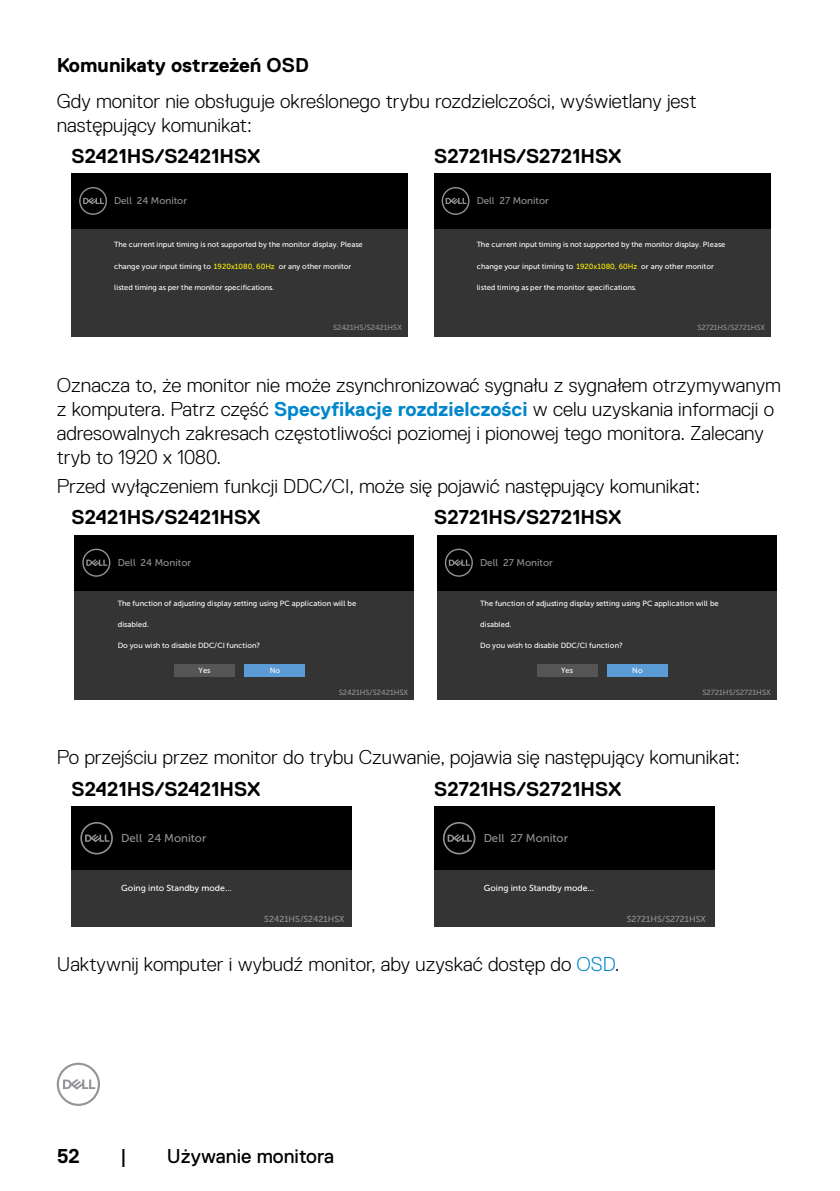
<style>
.page{position:relative;width:840px;height:1191px;background:#fff}
.page>*{position:absolute;margin:0;border:0;box-sizing:border-box;transform-origin:0 0}
.t1{font:300 20px/24px "Dell Replica";color:#000}
.t2{font:700 20px "Dell Replica";color:#000}
.t3{font:20px "Dell Replica";color:#000}
.t4{font:11.4px "Museo Sans For Dell 500";color:#939393}
.t5{font:9.8px "Museo Sans For Dell 500";color:#939393}
.t6{font:8.8px "Museo Sans For Dell 500";color:#fff}
.t7{font:8.8px "Museo Sans For Dell 500";color:#939393}
.t8{font:7.6px "Museo Sans For Dell 500";letter-spacing:.005em;color:#fff}
.t9{font:7.6px "Museo Sans For Dell 500";color:#939393}
.t10{font:7.4px "Museo Sans For Dell 500";letter-spacing:.005em;color:#fff}
.t11{font:7.4px "Museo Sans For Dell 500";color:#939393}
.s1{color:#fff200}
.s2{font-weight:700;color:#0087cb}
.s3{color:#0087cb}
</style>
<div class="page">
<svg style="left:57px;top:1062px;width:43px;height:44px"></svg>
<div style="left:72px;top:228px;width:336px;height:108px;background:#343435"></div>
<div style="left:72px;top:173px;width:336px;height:55px;background:#000"></div>
<svg style="left:79px;top:187px;width:28px;height:28px"></svg>
<div style="left:434px;top:228px;width:336px;height:108px;background:#343435"></div>
<div style="left:434px;top:173px;width:336px;height:55px;background:#000"></div>
<svg style="left:441px;top:187px;width:28px;height:28px"></svg>
<div style="left:75px;top:535px;width:339px;height:55px;background:#000"></div>
<svg style="left:82px;top:548px;width:28px;height:29px"></svg>
<div style="left:75px;top:590px;width:339px;height:109px;background:#343435"></div>
<div style="left:244px;top:664px;width:61px;height:12px;background:#5b9bd5"></div>
<div style="left:174px;top:664px;width:61px;height:12px;background:#555"></div>
<div style="left:437px;top:535px;width:339px;height:55px;background:#000"></div>
<svg style="left:444px;top:548px;width:28px;height:29px"></svg>
<div style="left:437px;top:590px;width:339px;height:109px;background:#343435"></div>
<div style="left:607px;top:664px;width:60px;height:12px;background:#5b9bd5"></div>
<div style="left:536px;top:664px;width:61px;height:12px;background:#555"></div>
<div style="left:72px;top:806px;width:280px;height:64px;background:#000"></div>
<svg style="left:80px;top:822px;width:33px;height:32px"></svg>
<div style="left:72px;top:870px;width:280px;height:56px;background:#343435"></div>
<div style="left:434px;top:806px;width:280px;height:64px;background:#000"></div>
<svg style="left:443px;top:822px;width:32px;height:32px"></svg>
<div style="left:434px;top:870px;width:280px;height:56px;background:#343435"></div>
<p class="t2" style="left:57px;top:54px;width:253px">Komunikaty ostrzeżeń OSD</p>
<p class="t1" style="left:57px;top:89px;width:641px">Gdy monitor nie obsługuje określonego trybu rozdzielczości, wyświetlany jest następujący komunikat:</p>
<p class="t2" style="left:72px;top:145px;width:190px">S2421HS/S2421HSX</p>
<p class="t2" style="left:434px;top:145px;width:189px">S2721HS/S2721HSX</p>
<p class="t5" style="left:114px;top:195px;width:74px">Dell 24 Monitor</p>
<p class="t10" style="left:114px;top:241px;width:250px">The current input timing is not supported by the monitor display. Please</p>
<p class="t10" style="left:114px;top:262px;width:238px">change your input timing to <span class="s1">1920x1080, 60Hz</span> or any other monitor</p>
<p class="t10" style="left:114px;top:283px;width:161px">listed timing as per the monitor specifications.</p>
<p class="t11" style="left:333px;top:323px;width:70px">S2421HS/S2421HSX</p>
<p class="t5" style="left:476px;top:195px;width:74px">Dell 27 Monitor</p>
<p class="t10" style="left:476px;top:241px;width:250px">The current input timing is not supported by the monitor display. Please</p>
<p class="t10" style="left:476px;top:262px;width:238px">change your input timing to <span class="s1">1920x1080, 60Hz</span> or any other monitor</p>
<p class="t10" style="left:476px;top:283px;width:161px">listed timing as per the monitor specifications.</p>
<p class="t11" style="left:697px;top:323px;width:69px">S2721HS/S2721HSX</p>
<p class="t1" style="left:57px;top:373px;width:725px">Oznacza to, że monitor nie może zsynchronizować sygnału z sygnałem otrzymywanym z komputera. Patrz część <span class="s2">Specyfikacje rozdzielczości</span> w celu uzyskania informacji o adresowalnych zakresach częstotliwości poziomej i pionowej tego monitora. Zalecany tryb to 1920 x 1080.</p>
<p class="t1" style="left:57px;top:474px;width:644px">Przed wyłączeniem funkcji DDC/CI, może się pojawić następujący komunikat:</p>
<p class="t2" style="left:72px;top:506px;width:190px">S2421HS/S2421HSX</p>
<p class="t2" style="left:434px;top:506px;width:189px">S2721HS/S2721HSX</p>
<p class="t5" style="left:118px;top:557px;width:75px">Dell 24 Monitor</p>
<p class="t8" style="left:118px;top:599px;width:240px">The function of adjusting display setting using PC application will be</p>
<p class="t8" style="left:118px;top:620px;width:33px">disabled.</p>
<p class="t8" style="left:118px;top:641px;width:144px">Do you wish to disable DDC/CI function?</p>
<p class="t8" style="left:198px;top:666px;width:14px">Yes</p>
<p class="t8" style="left:269px;top:666px;width:12px">No</p>
<p class="t9" style="left:338px;top:688px;width:71px">S2421HS/S2421HSX</p>
<p class="t5" style="left:480px;top:557px;width:74px">Dell 27 Monitor</p>
<p class="t8" style="left:480px;top:599px;width:240px">The function of adjusting display setting using PC application will be</p>
<p class="t8" style="left:480px;top:620px;width:33px">disabled.</p>
<p class="t8" style="left:480px;top:641px;width:144px">Do you wish to disable DDC/CI function?</p>
<p class="t8" style="left:561px;top:666px;width:14px">Yes</p>
<p class="t8" style="left:632px;top:666px;width:12px">No</p>
<p class="t9" style="left:702px;top:688px;width:70px">S2721HS/S2721HSX</p>
<p class="t1" style="left:57px;top:745px;width:684px">Po przejściu przez monitor do trybu Czuwanie, pojawia się następujący komunikat:</p>
<p class="t2" style="left:72px;top:777px;width:190px">S2421HS/S2421HSX</p>
<p class="t2" style="left:434px;top:777px;width:189px">S2721HS/S2721HSX</p>
<p class="t4" style="left:121px;top:831px;width:86px">Dell 24 Monitor</p>
<p class="t4" style="left:483px;top:831px;width:86px">Dell 27 Monitor</p>
<p class="t6" style="left:121px;top:883px;width:112px">Going into Standby mode…</p>
<p class="t7" style="left:264px;top:914px;width:82px">S2421HS/S2421HSX</p>
<p class="t6" style="left:483px;top:883px;width:112px">Going into Standby mode…</p>
<p class="t7" style="left:626px;top:914px;width:80px">S2721HS/S2721HSX</p>
<p class="t1" style="left:57px;top:952px;width:564px">Uaktywnij komputer i wybudź monitor, aby uzyskać dostęp do <span class="s3">OSD</span>.</p>
<p class="t2" style="left:57px;top:1144px;width:25px">52</p>
<p class="t3" style="left:120px;top:1144px;width:8px">|</p>
<p class="t3" style="left:167px;top:1144px;width:168px">Używanie monitora</p>
</div>
